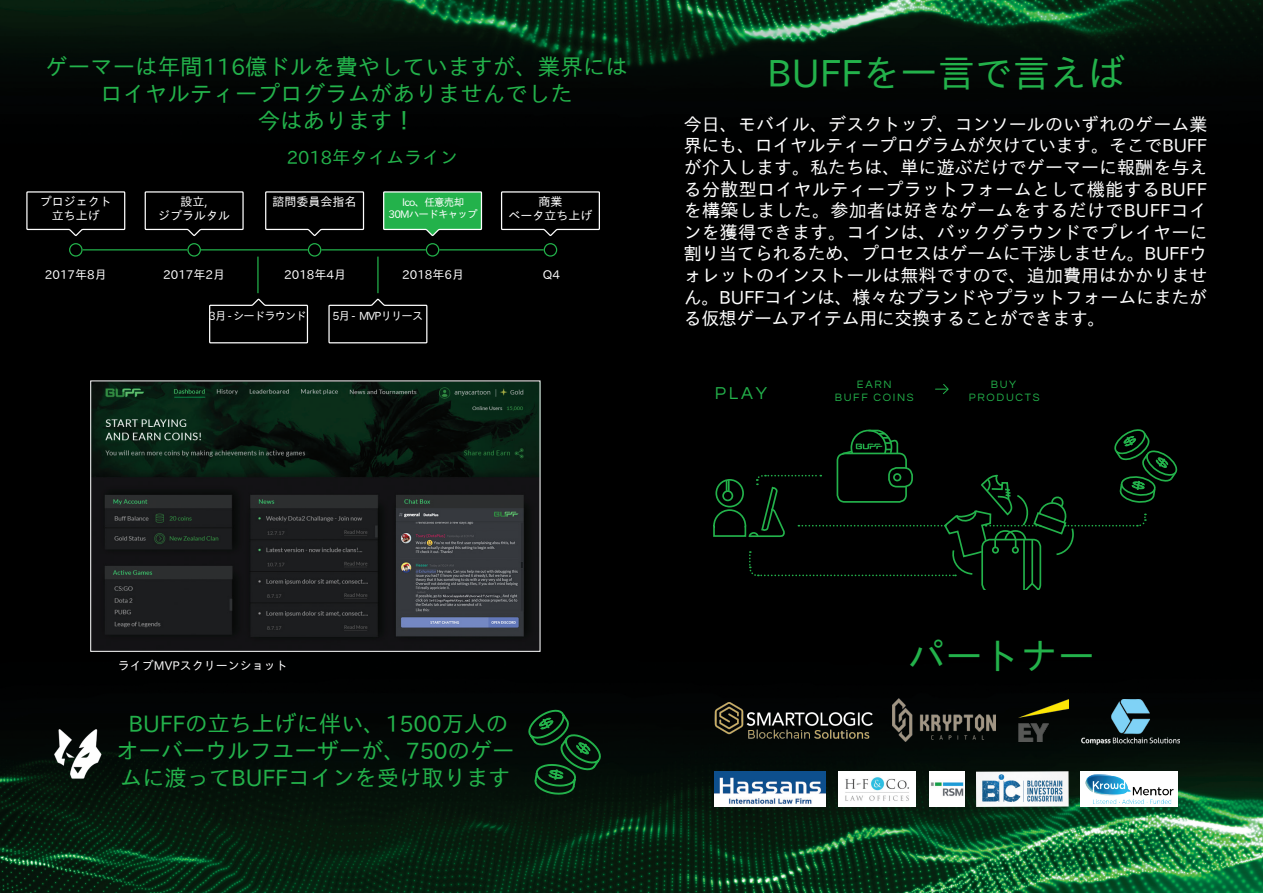
<style>
.page{position:relative;width:1263px;height:893px;background:#000}
.page>*{position:absolute;margin:0;border:0;box-sizing:border-box;transform-origin:0 0}
.t1{font:37.5px "IP Aex Gothic";color:#23b24b}
.t2{font:22.5px/27px "IP Aex Gothic";letter-spacing:-.01em;color:#23b24b;text-align:center}
.t3{font:18px/21.6px "IP Aex Gothic";letter-spacing:-.025em;color:#fff;text-align:justify}
.t4{font:18px "IP Aex Gothic";color:#23b24b}
.t5{font:17.85px "Questrial";color:#23b24b}
.t6{font:12px "IP Aex Gothic";color:#fff}
.t7{font:11.25px "IP Aex Gothic";letter-spacing:-.075em;color:#fff}
.t8{font:11.1px/13.4px "Questrial";letter-spacing:.15em;color:#23b24b}
.t9{font:10.5px "IP Aex Gothic";letter-spacing:-.075em;color:#fff}
</style>
<div class="page">
<img style="left:0;top:495px;width:1263px;height:398px">
<img style="left:0;top:0;width:1263px;height:294px">
<svg style="left:382px;top:191px;width:101px;height:46px;background:#2d9a4b"></svg>
<svg style="left:712px;top:429px;width:466px;height:161px"></svg>
<svg style="left:935px;top:384px;width:14px;height:11px"></svg>
<img style="left:92px;top:383px;width:446px;height:267px">
<div style="left:90px;top:381px;width:450px;height:271px;border:1px solid #fff"></div>
<div style="left:187px;top:243px;width:14px;height:14px;border:1px solid #23b24b;border-radius:50%"></div>
<div style="left:69px;top:243px;width:14px;height:14px;border:1px solid #23b24b;border-radius:50%"></div>
<div style="left:426px;top:243px;width:13px;height:14px;border:1px solid #23b24b;border-radius:50%"></div>
<div style="left:544px;top:243px;width:13px;height:14px;border:1px solid #23b24b;border-radius:50%"></div>
<div style="left:308px;top:243px;width:13px;height:14px;border:1px solid #23b24b;border-radius:50%"></div>
<hr style="left:201px;top:249px;width:107px;height:1px;background:#23b24b">
<hr style="left:83px;top:249px;width:104px;height:1px;background:#23b24b">
<hr style="left:257px;top:257px;width:2px;height:36px;background:#23b24b">
<hr style="left:377px;top:257px;width:2px;height:36px;background:#23b24b">
<hr style="left:321px;top:249px;width:105px;height:1px;background:#23b24b">
<hr style="left:439px;top:249px;width:105px;height:1px;background:#23b24b">
<svg style="left:527px;top:709px;width:75px;height:88px"></svg>
<img style="left:1081px;top:699px;width:99px;height:46px">
<img style="left:1018px;top:699px;width:51px;height:42px">
<img style="left:892px;top:698px;width:104px;height:43px">
<img style="left:711px;top:697px;width:166px;height:45px">
<img style="left:714px;top:771px;width:111px;height:36px">
<img style="left:839px;top:771px;width:76px;height:36px">
<img style="left:929px;top:771px;width:36px;height:36px">
<img style="left:976px;top:771px;width:93px;height:36px">
<img style="left:1080px;top:771px;width:98px;height:36px">
<img style="left:52px;top:728px;width:52px;height:53px">
<svg style="left:209px;top:298px;width:100px;height:46px"></svg>
<svg style="left:144px;top:191px;width:100px;height:46px"></svg>
<svg style="left:26px;top:191px;width:100px;height:46px"></svg>
<svg style="left:264px;top:191px;width:101px;height:46px"></svg>
<svg style="left:500px;top:191px;width:101px;height:46px"></svg>
<svg style="left:328px;top:298px;width:100px;height:46px"></svg>
<p class="t2" style="left:45px;top:54px;width:584px">ゲーマーは年間116億ドルを費やしていますが、業界にはロイヤルティープログラムがありませんでした</p>
<p class="t2" style="left:258px;top:108px;width:159px">今はあります!</p>
<p class="t6" style="left:40px;top:194px;width:73px">プロジェクト</p>
<p class="t6" style="left:52px;top:209px;width:50px">立ち上げ</p>
<p class="t6" style="left:45px;top:267px;width:63px">2017年8月</p>
<p class="t6" style="left:181px;top:194px;width:29px">設立,</p>
<p class="t6" style="left:158px;top:209px;width:73px">ジブラルタル</p>
<p class="t6" style="left:163px;top:267px;width:63px">2017年2月</p>
<p class="t4" style="left:287px;top:148px;width:173px">2018年タイムライン</p>
<p class="t6" style="left:273px;top:194px;width:85px">諮問委員会指名</p>
<p class="t6" style="left:284px;top:267px;width:63px">2018年4月</p>
<p class="t9" style="left:402px;top:196px;width:64px">Ico、任意売却</p>
<p class="t9" style="left:389px;top:208px;width:91px">30Mハードキャップ</p>
<p class="t6" style="left:402px;top:267px;width:63px">2018年6月</p>
<p class="t7" style="left:209px;top:310px;width:99px">月3 - シードラウンド</p>
<p class="t7" style="left:333px;top:310px;width:92px">月5 - MVPリリース</p>
<p class="t6" style="left:538px;top:194px;width:25px">商業</p>
<p class="t6" style="left:508px;top:209px;width:85px">ベータ立ち上げ</p>
<p class="t6" style="left:543px;top:267px;width:19px">Q4</p>
<p class="t1" style="left:767px;top:52px;width:360px">BUFFを一言で言えば</p>
<p class="t3" style="left:684px;top:114px;width:525px">今日、モバイル、デスクトップ、コンソールのいずれのゲーム業界にも、ロイヤルティープログラムが欠けています。そこでBUFFが介入します。私たちは、単に遊ぶだけでゲーマーに報酬を与える分散型ロイヤルティープラットフォームとして機能するBUFFを構築しました。参加者は好きなゲームをするだけでBUFFコインを獲得できます。コインは、バックグラウンドでプレイヤーに割り当てられるため、プロセスはゲームに干渉しません。BUFFウォレットのインストールは無料ですので、追加費用はかかりません。BUFFコインは、様々なブランドやプラットフォームにまたがる仮想ゲームアイテム用に交換することができます。</p>
<p class="t5" style="left:715px;top:384px;width:53px">PLAY</p>
<p class="t8" style="left:873px;top:378px;width:42px;text-indent:-17px">EARN<br>COINS</p>
<p class="t8" style="left:991px;top:378px;width:27px">BUY</p>
<p class="t8" style="left:835px;top:391px;width:35px">BUFF</p>
<p class="t8" style="left:969px;top:391px;width:72px">PRODUCTS</p>
<p class="t6" style="left:118px;top:659px;width:171px">ライブMVPスクリーンショット</p>
<p class="t2" style="left:116px;top:711px;width:400px">BUFFの立ち上げに伴い、1500万人のオーバーウルフユーザーが、750のゲームに渡ってBUFFコインを受け取ります</p>
<p class="t1" style="left:908px;top:635px;width:189px">パートナー</p>
</div>
